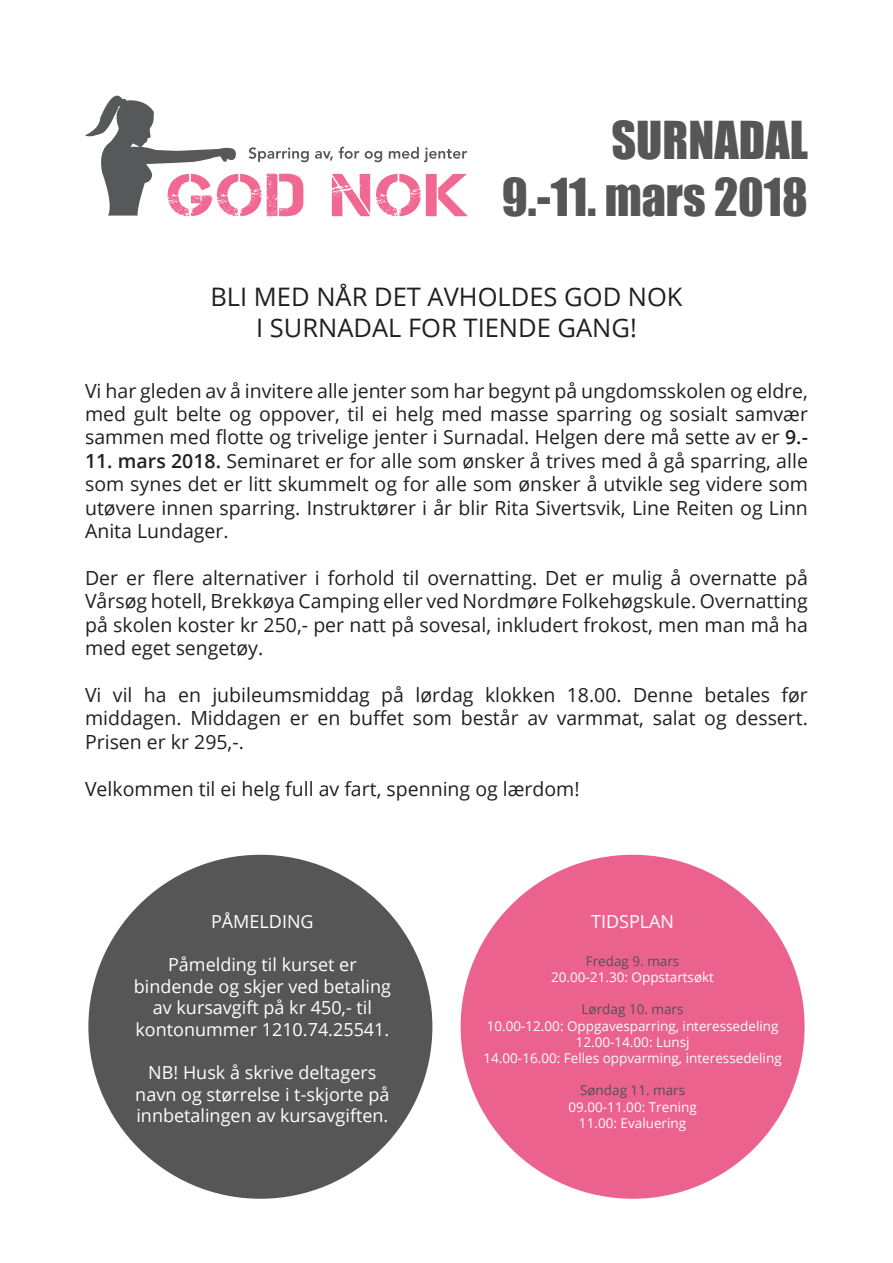
<style>
.page{position:relative;width:893px;height:1263px;background:#fff}
.page>*{position:absolute;margin:0;border:0;box-sizing:border-box;transform-origin:0 0}
.t1{font:48px "Impact";color:#575656}
.t2{font:25.5px "Open Sans";color:#231f20}
.t3{font:19.5px/23.4px "Open Sans";color:#231f20;text-align:justify}
.t4{font:18px/21.6px "Open Sans";color:#fff;text-align:center}
.t5{font:13.5px "Open Sans";color:#fff}
.t6{font:13.5px "Open Sans";color:#4f5152}
.s1{font-weight:600}
</style>
<div class="page">
<svg style="left:315px;top:151px;width:18px;height:9px"></svg>
<svg style="left:339px;top:147px;width:20px;height:12px"></svg>
<svg style="left:365px;top:151px;width:17px;height:11px"></svg>
<svg style="left:389px;top:147px;width:78px;height:15px"></svg>
<svg style="left:332px;top:174px;width:38px;height:42px"></svg>
<svg style="left:376px;top:174px;width:92px;height:42px"></svg>
<svg style="left:85px;top:95px;width:224px;height:121px"></svg>
<div style="left:88px;top:855px;width:344px;height:344px;background:#575656;border-radius:50%"></div>
<div style="left:461px;top:855px;width:344px;height:344px;background:#ec628f;border-radius:50%"></div>
<p class="t1" style="left:611px;top:103px;width:198px">SURNADAL</p>
<p class="t1" style="left:502px;top:160px;width:308px">9.-11. mars 2018</p>
<p class="t2" style="left:210px;top:279px;width:474px">BLI MED NÅR DET AVHOLDES GOD NOK</p>
<p class="t2" style="left:256px;top:310px;width:382px">I SURNADAL FOR TIENDE GANG!</p>
<p class="t3" style="left:85px;top:378px;width:724px">Vi har gleden av å invitere alle jenter som har begynt på ungdomsskolen og eldre, med gult belte og oppover, til ei helg med masse sparring og sosialt samvær sammen med flotte og trivelige jenter i Surnadal. Helgen dere må sette av er <span class="s1">9.-</span></p>
<p class="t3" style="left:85px;top:449px;width:724px"><span class="s1">11. mars 2018.</span> Seminaret er for alle som ønsker å trives med å gå sparring, alle som synes det er litt skummelt og for alle som ønsker å utvikle seg videre som utøvere innen sparring. Instruktører i år blir Rita Sivertsvik, Line Reiten og Linn Anita Lundager.</p>
<p class="t3" style="left:85px;top:566px;width:724px">Der er flere alternativer i forhold til overnatting. Det er mulig å overnatte på Vårsøg hotell, Brekkøya Camping eller ved Nordmøre Folkehøgskule. Overnatting på skolen koster kr 250,- per natt på sovesal, inkludert frokost, men man må ha med eget sengetøy.</p>
<p class="t3" style="left:85px;top:683px;width:724px">Vi vil ha en jubileumsmiddag på lørdag klokken 18.00. Denne betales før middagen. Middagen er en buffet som består av varmmat, salat og dessert.<br>Prisen er kr 295,-.</p>
<p class="t3" style="left:85px;top:776px;width:496px">Velkommen til ei helg full av fart, spenning og lærdom!</p>
<p class="t4" style="left:211px;top:910px;width:104px">PÅMELDING</p>
<p class="t4" style="left:134px;top:953px;width:259px">Påmelding til kurset er bindende og skjer ved betaling av kursavgift på kr 450,- til kontonummer 1210.74.25541.</p>
<p class="t4" style="left:135px;top:1061px;width:256px">NB! Husk å skrive deltagers navn og størrelse i t-skjorte på innbetalingen av kursavgiften.</p>
<p class="t4" style="left:591px;top:910px;width:85px">TIDSPLAN</p>
<p class="t6" style="left:586px;top:952px;width:95px">Fredag 9. mars</p>
<p class="t5" style="left:551px;top:968px;width:164px">20.00-21.30: Oppstartsøkt</p>
<p class="t6" style="left:582px;top:1000px;width:103px">Lørdag 10. mars</p>
<p class="t5" style="left:487px;top:1016px;width:293px">10.00-12.00: Oppgavesparring, interessedeling</p>
<p class="t5" style="left:576px;top:1033px;width:115px">12.00-14.00: Lunsj</p>
<p class="t5" style="left:483px;top:1049px;width:300px">14.00-16.00: Felles oppvarming, interessedeling</p>
<p class="t6" style="left:580px;top:1081px;width:107px">Søndag 11. mars</p>
<p class="t5" style="left:568px;top:1097px;width:130px">09.00-11.00: Trening</p>
<p class="t5" style="left:579px;top:1114px;width:109px">11.00: Evaluering</p>
</div>
